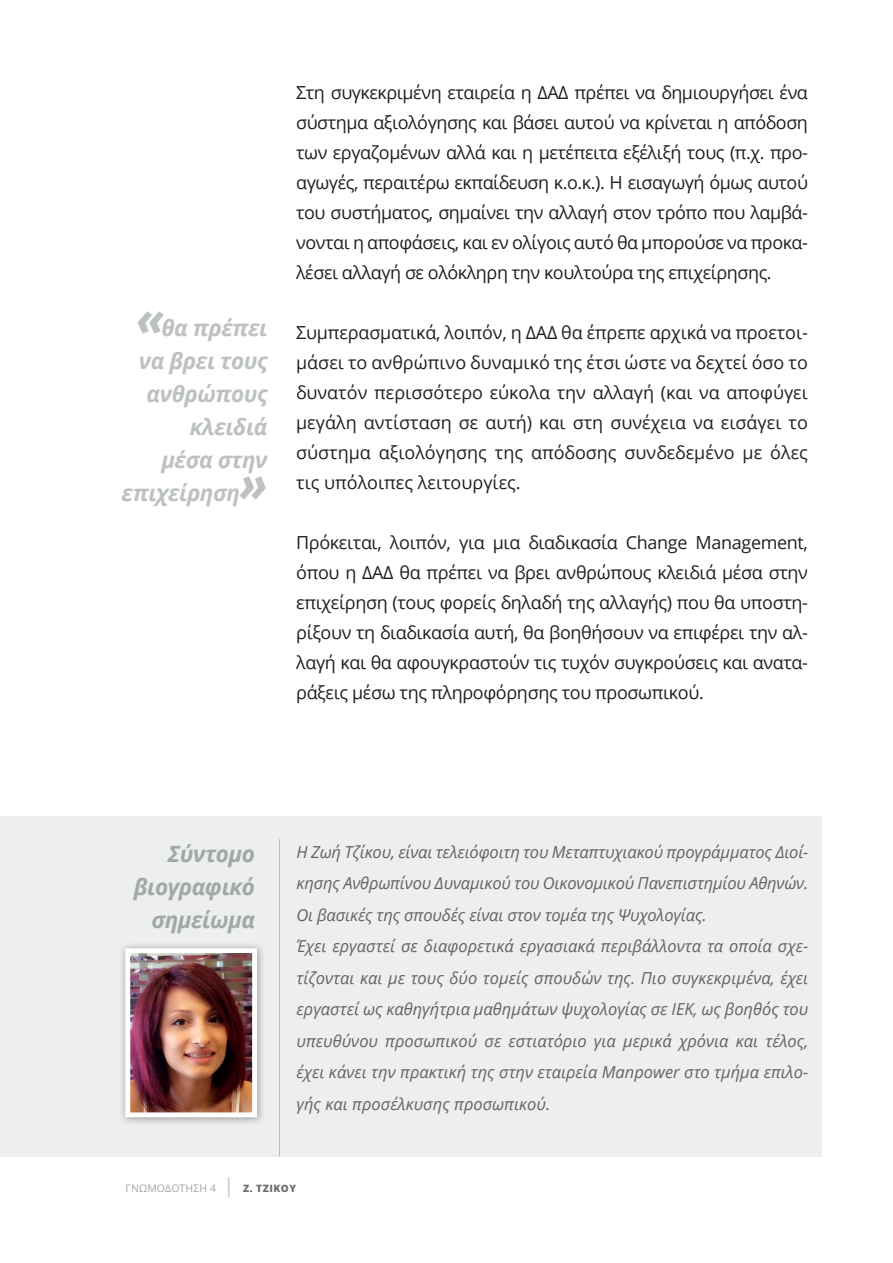
<style>
.page{position:relative;width:893px;height:1263px;background:#fff}
.page>*{position:absolute;margin:0;border:0;box-sizing:border-box;transform-origin:0 0}
.t1{font:italic 700 22.5px/33px "Open Sans";letter-spacing:-.02em;color:#bdc1c1;text-align:right}
.t2{font:italic 700 22.5px/33px "Open Sans";letter-spacing:-.02em;color:#a1a8a7;text-align:right}
.t3{font:18px/30px "Open Sans";letter-spacing:-.02em;color:#231f20;text-align:justify}
.t4{font:italic 16.5px/31.5px "Open Sans";color:#636366}
.t5{font:10.5px "Open Sans";color:#a1a8a7}
.t6{font:800 10.05px "Open Sans";color:#6c6d70}
.s1{font-size:49.5px}
.s2{font-weight:400;font-size:10.5px;color:#a1a8a7}
.s3{font-weight:300;font-size:19.05px;color:#a8a9ad}
</style>
<div class="page">
<div style="left:0;top:816px;width:822px;height:341px;background:#edefee"></div>
<hr style="left:279px;top:839px;width:1px;height:318px;background:#b8bcbb">
<div style="left:118px;top:941px;width:148px;height:185px;background:#231f20;opacity:.45"></div>
<img style="left:131px;top:954px;width:120px;height:157px">
<div style="left:125px;top:948px;width:132px;height:169px;border:5px solid #fff"></div>
<p class="t1" style="left:122px;top:311px;width:147px"><span class="s1">«</span> θα πρέπει να βρει τους ανθρώπους κλειδιά<br>μέσα στην επιχείρηση<span class="s1">»</span></p>
<p class="t3" style="left:296px;top:77px;width:513px">Στη συγκεκριμένη εταιρεία η ΔΑΔ πρέπει να δημιουργήσει ένα σύστημα αξιολόγησης και βάσει αυτού να κρίνεται η απόδοση των εργαζομένων αλλά και η μετέπειτα εξέλιξή τους (π.χ. προ&shy;αγωγές, περαιτέρω εκπαίδευση κ.ο.κ.). Η εισαγωγή όμως αυτού του συστήματος, σημαίνει την αλλαγή στον τρόπο που λαμβά&shy;νονται η αποφάσεις, και εν ολίγοις αυτό θα μπορούσε να προκα&shy;λέσει αλλαγή σε ολόκληρη την κουλτούρα της επιχείρησης.</p>
<p class="t3" style="left:296px;top:317px;width:513px">Συμπερασματικά, λοιπόν, η ΔΑΔ θα έπρεπε αρχικά να προετοι&shy;μάσει το ανθρώπινο δυναμικό της έτσι ώστε να δεχτεί όσο το δυνατόν περισσότερο εύκολα την αλλαγή (και να αποφύγει μεγάλη αντίσταση σε αυτή) και στη συνέχεια να εισάγει το σύστημα αξιολόγησης της απόδοσης συνδεδεμένο με όλες τις υπόλοιπες λειτουργίες.</p>
<p class="t3" style="left:296px;top:527px;width:513px">Πρόκειται, λοιπόν, για μια διαδικασία Change Management, όπου η ΔΑΔ θα πρέπει να βρει ανθρώπους κλειδιά μέσα στην επιχείρηση (τους φορείς δηλαδή της αλλαγής) που θα υποστη&shy;ρίξουν τη διαδικασία αυτή, θα βοηθήσουν να επιφέρει την αλ&shy;λαγή και θα αφουγκραστούν τις τυχόν συγκρούσεις και ανατα&shy;ράξεις μέσω της πληροφόρησης του προσωπικού.</p>
<p class="t2" style="left:134px;top:837px;width:123px">Σύντομο βιογραφικό σημείωμα</p>
<p class="t4" style="left:297px;top:835px;width:513px">Η Ζωή Τζίκου, είναι τελειόφοιτη του Μεταπτυχιακού προγράμματος Διοί&shy;κησης Ανθρωπίνου Δυναμικού του Οικονομικού Πανεπιστημίου Αθηνών.<br>Οι βασικές της σπουδές είναι στον τομέα της Ψυχολογίας.<br>Έχει εργαστεί σε διαφορετικά εργασιακά περιβάλλοντα τα οποία σχε&shy;τίζονται και με τους δύο τομείς σπουδών της. Πιο συγκεκριμένα, έχει εργαστεί ως καθηγήτρια μαθημάτων ψυχολογίας σε ΙΕΚ, ως βοηθός του υπευθύνου προσωπικού σε εστιατόριο για μερικά χρόνια και τέλος, έχει κάνει την πρακτική της στην εταιρεία Manpower στο τμήμα επιλο&shy;γής και προσέλκυσης προσωπικού.</p>
<p class="t5" style="left:125px;top:1181px;width:8px">Γνω</p>
<p class="t5" style="left:147px;top:1181px;width:26px">μοδότ</p>
<p class="t6" style="left:186px;top:1181px;width:97px"><span class="s2">ηση 4</span> <span class="s3">|</span> Ζ. ΤΖΙΚΟΥ</p>
</div>
